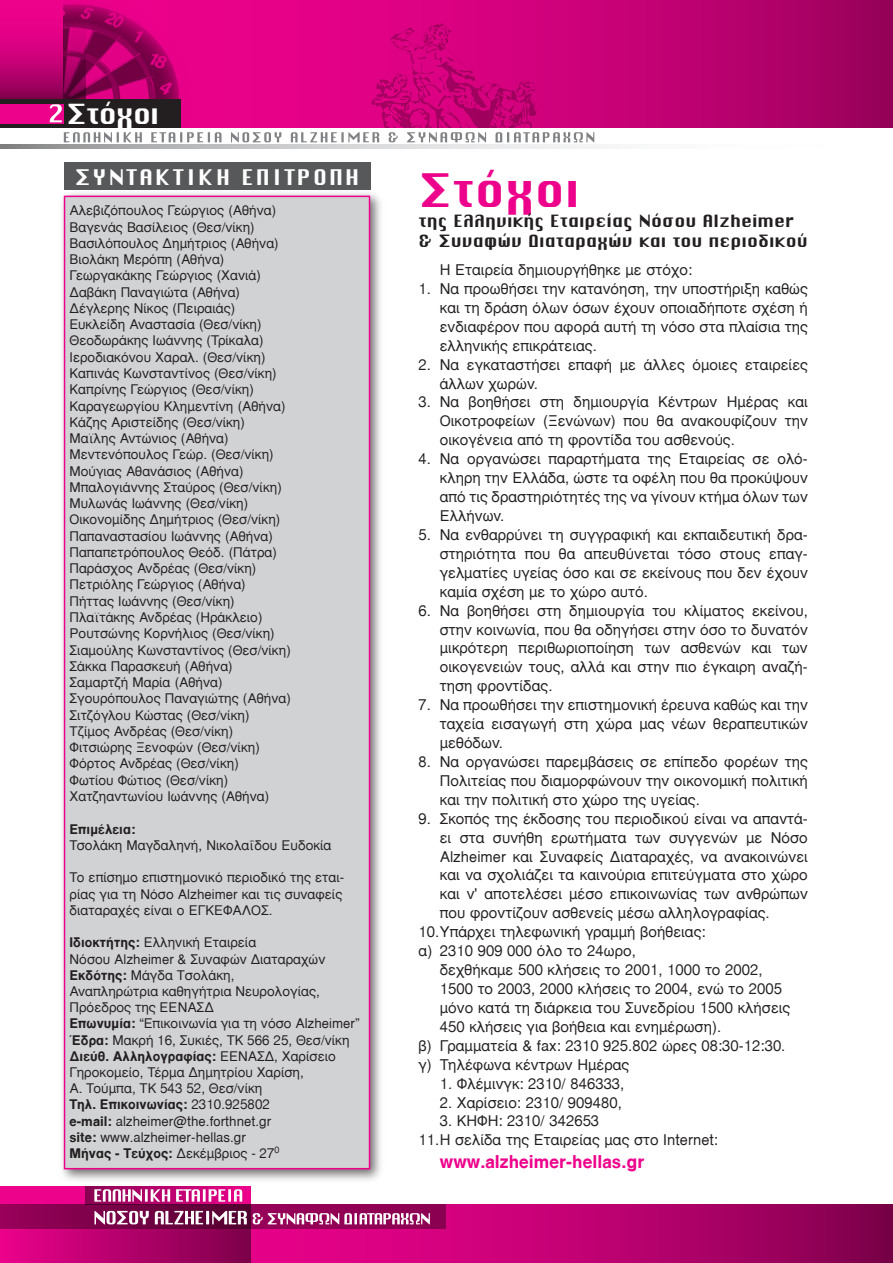
<style>
.page{position:relative;width:893px;height:1263px;background:#fff}
.page>*{position:absolute;margin:0;border:0;box-sizing:border-box;transform-origin:0 0}
.t1{font:45px "Delphi";color:#ed028c}
.t2{font:27px "Delphi";letter-spacing:-.03em;color:#fff}
.t3{font:21px "Delphi";letter-spacing:.1em;color:#fff}
.t4{font:700 18px "Gr Helvetica";color:#ed028c}
.t5{font:16.5px/20px "Delphi";color:#231f20}
.t6{font:15px/18.9px "Gr Helvetica";color:#231f20;text-align:justify}
.t7{font:13.5px/16.2px "Gr Helvetica";color:#231f20}
.t8{font:700 13.5px "Gr Helvetica";color:#231f20}
.s1{font-weight:700}
</style>
<div class="page">
<div style="left:0;top:1186px;width:251px;height:18px;background:#ed028c"></div>
<div style="left:85px;top:1186px;width:162px;height:18px;background:linear-gradient(to right,#8b0152,#ea018b)"></div>
<svg style="left:0;top:1204px;width:892px;height:59px;background:#af0068"></svg>
<svg style="left:193px;top:0;width:699px;height:128px;background:#bb016f"></svg>
<svg style="left:0;top:0;width:64px;height:99px;background:#cc0079"></svg>
<svg style="left:0;top:144px;width:596px;height:4px;background:#c7c8c9"></svg>
<svg style="left:94px;top:1211px;width:336px;height:13px"></svg>
<svg style="left:94px;top:1189px;width:148px;height:13px;background:#db78b3"></svg>
<hr style="left:892px;top:1204px;width:1px;height:59px;background:#ed028c">
<hr style="left:892px;top:0;width:1px;height:128px;background:#930156">
<img style="left:64px;top:0;width:129px;height:23px">
<div style="left:0;top:99px;width:181px;height:29px;background:#231f20"></div>
<div style="left:0;top:104px;width:64px;height:19px;background:#ed028c"></div>
<svg style="left:50px;top:23px;width:544px;height:119px"></svg>
<div style="left:58px;top:190px;width:328px;height:993px;background:#231f20;opacity:.65"></div>
<div style="left:65px;top:196px;width:304px;height:973px;background:#d1d2d4"></div>
<div style="left:64px;top:196px;width:306px;height:973px;border:2px solid #ed028c"></div>
<div style="left:64px;top:162px;width:306px;height:27px;background:#57585a"></div>
<h2 class="t2" style="left:67px;top:97px;width:94px">Στόχοι</h2>
<h3 class="t3" style="left:75px;top:164px;width:286px">ΣΥΝΤΑΚΤΙΚΗ ΕΠΙΤΡΟΠΗ</h3>
<p class="t7" style="left:70px;top:203px;width:223px">Αλεβιζόπουλος Γεώργιος (Αθήνα)<br>Βαγενάς Βασίλειος (Θεσ/νίκη)<br>Βασιλόπουλος Δημήτριος (Αθήνα)<br>Βιολάκη Μερόπη (Αθήνα)<br>Γεωργακάκης Γεώργιος (Χανιά)<br>Δαβάκη Παναγιώτα (Αθήνα)<br>Δέγλερης Νίκος (Πειραιάς)<br>Ευκλείδη Αναστασία (Θεσ/νίκη)<br>Θεοδωράκης Ιωάννης (Τρίκαλα)<br>Ιεροδιακόνου Χαραλ. (Θεσ/νίκη)<br>Καπινάς Κωνσταντίνος (Θεσ/νίκη)<br>Καπρίνης Γεώργιος (Θεσ/νίκη)<br>Καραγεωργίου Κλημεντίνη (Αθήνα)<br>Κάζης Αριστείδης (Θεσ/νίκη)<br>Μαϊλης Αντώνιος (Αθήνα)<br>Μεντενόπουλος Γεώρ. (Θεσ/νίκη)<br>Μούγιας Αθανάσιος (Αθήνα)<br>Μπαλογιάννης Σταύρος (Θεσ/νίκη)<br>Μυλωνάς Ιωάννης (Θεσ/νίκη)<br>Οικονομίδης Δημήτριος (Θεσ/νίκη)<br>Παπαναστασίου Ιωάννης (Αθήνα)<br>Παπαπετρόπουλος Θεόδ. (Πάτρα)<br>Παράσχος Ανδρέας (Θεσ/νίκη)<br>Πετριόλης Γεώργιος (Αθήνα)<br>Πήττας Ιωάννης (Θεσ/νίκη)<br>Πλαϊτάκης Ανδρέας (Ηράκλειο)<br>Ρουτσώνης Κορνήλιος (Θεσ/νίκη)<br>Σιαμούλης Κωνσταντίνος (Θεσ/νίκη)<br>Σάκκα Παρασκευή (Αθήνα)<br>Σαμαρτζή Μαρία (Αθήνα)<br>Σγουρόπουλος Παναγιώτης (Αθήνα)<br>Σιτζόγλου Κώστας (Θεσ/νίκη)<br>Τζίμος Ανδρέας (Θεσ/νίκη)<br>Φιτσιώρης Ξενοφών (Θεσ/νίκη)<br>Φόρτος Ανδρέας (Θεσ/νίκη)<br>Φωτίου Φώτιος (Θεσ/νίκη)<br>Χατζηαντωνίου Ιωάννης (Αθήνα)</p>
<p class="t8" style="left:70px;top:822px;width:67px">Επιμέλεια:</p>
<p class="t7" style="left:70px;top:837px;width:264px">Τσολάκη Μαγδαληνή, Νικολαΐδου Ευδοκία</p>
<p class="t7" style="left:70px;top:870px;width:276px">Το επίσημο επιστημονικό περιοδικό της εται&shy;ρίας για τη Nόσο Alzheimer και τις συναφείς διαταραχές είναι ο ΕΓΚΕΦΑΛΟΣ.</p>
<p class="t7" style="left:70px;top:935px;width:292px"><span class="s1">Ιδιοκτήτης:</span> Ελληνική Εταιρεία<br>Νόσου Alzheimer &amp; Συναφών Διαταραχών <span class="s1">Εκδότης:</span> Μάγδα Τσολάκη,<br>Αναπληρώτρια καθηγήτρια Νευρολογίας, Πρόεδρος της ΕΕΝΑΣΔ<br><span class="s1">Επωνυμία:</span> “Επικοινωνία για τη νόσο Alzheimer” <span class="s1">Έδρα:</span> Μακρή 16, Συκιές, ΤΚ 566 25, Θεσ/νίκη <span class="s1">Διεύθ. Αλληλογραφίας:</span> ΕΕΝΑΣΔ, Χαρίσειο Γηροκομείο, Τέρμα Δημητρίου Χαρίση,<br>Α. Τούμπα, ΤΚ 543 52, Θεσ/νίκη<br><span class="s1">Τηλ. Επικοινωνίας:</span> 2310.925802<br><span class="s1">e-mail:</span> alzheimer@the.forthnet.gr<br><span class="s1">site:</span> www.alzheimer-hellas.gr<br><span class="s1">Μήνας - Τεύχος:</span> Δεκέμβριος - 27<sup>0</sup></p>
<h1 class="t1" style="left:418px;top:162px;width:163px">Στόχοι</h1>
<p class="t5" style="left:418px;top:211px;width:391px">της Ελληνικής Εταιρείας Νόσου Alzheimer &amp; Συναφών ∆ιαταραχών και του περιοδικού</p>
<p class="t6" style="left:440px;top:261px;width:254px">Η Εταιρεία δημιουργήθηκε με στόχο:</p>
<p class="t6" style="left:440px;top:280px;width:370px;text-indent:-21px">1. Να προωθήσει την κατανόηση, την υποστήριξη καθώς και τη δράση όλων όσων έχουν οποιαδήποτε σχέση ή ενδιαφέρον που αφορά αυτή τη νόσο στα πλαίσια της ελληνικής επικράτειας.</p>
<p class="t6" style="left:440px;top:355px;width:370px;text-indent:-21px">2. Να εγκαταστήσει επαφή με άλλες όμοιες εταιρείες άλλων χωρών.</p>
<p class="t6" style="left:440px;top:393px;width:370px;text-indent:-21px">3. Να βοηθήσει στη δημιουργία Κέντρων Ημέρας και Οικοτροφείων (Ξενώνων) που θα ανακουφίζουν την οικογένεια από τη φροντίδα του ασθενούς.</p>
<p class="t6" style="left:440px;top:450px;width:370px;text-indent:-21px">4. Να οργανώσει παραρτήματα της Εταιρείας σε ολό&shy;κληρη την Ελλάδα, ώστε τα οφέλη που θα προκύψουν από τις δραστηριότητές της να γίνουν κτήμα όλων των Ελλήνων.</p>
<p class="t6" style="left:440px;top:526px;width:370px;text-indent:-21px">5. Να ενθαρρύνει τη συγγραφική και εκπαιδευτική δρα&shy;στηριότητα που θα απευθύνεται τόσο στους επαγ&shy;γελματίες υγείας όσο και σε εκείνους που δεν έχουν καμία σχέση με το χώρο αυτό.</p>
<p class="t6" style="left:440px;top:601px;width:370px;text-indent:-21px">6. Να βοηθήσει στη δημιουργία του κλίματος εκείνου, στην κοινωνία, που θα οδηγήσει στην όσο το δυνατόν μικρότερη περιθωριοποίηση των ασθενών και των οικογενειών τους, αλλά και στην πιο έγκαιρη αναζή&shy;τηση φροντίδας.</p>
<p class="t6" style="left:440px;top:696px;width:370px;text-indent:-21px">7. Να προωθήσει την επιστημονική έρευνα καθώς και την ταχεία εισαγωγή στη χώρα μας νέων θεραπευτικών μεθόδων.</p>
<p class="t6" style="left:440px;top:753px;width:370px;text-indent:-21px">8. Να οργανώσει παρεμβάσεις σε επίπεδο φορέων της Πολιτείας που διαμορφώνουν την οικονομική πολιτική και την πολιτική στο χώρο της υγείας.</p>
<p class="t6" style="left:440px;top:809px;width:370px;text-indent:-21px">9. Σκοπός της έκδοσης του περιοδικού είναι να απαντά&shy;ει στα συνήθη ερωτήματα των συγγενών με Νόσο Alzheimer και Συναφείς Διαταραχές, να ανακοινώνει και να σχολιάζει τα καινούρια επιτεύγματα στο χώρο και ν' αποτελέσει μέσο επικοινωνίας των ανθρώπων που φροντίζουν ασθενείς μέσω αλληλογραφίας.</p>
<p class="t6" style="left:418px;top:923px;width:289px">10. Υπάρχει τηλεφωνική γραμμή βοήθειας: α) 2310 909 000 όλο το 24ωρο,</p>
<p class="t6" style="left:440px;top:961px;width:324px">δεχθήκαμε 500 κλήσεις το 2001, 1000 το 2002,</p>
<p class="t6" style="left:440px;top:980px;width:344px">1500 το 2003, 2000 κλήσεις το 2004, ενώ το 2005</p>
<p class="t6" style="left:440px;top:999px;width:352px">μόνο κατά τη διάρκεια του Συνεδρίου 1500 κλήσεις</p>
<p class="t6" style="left:440px;top:1017px;width:283px">450 κλήσεις για βοήθεια και ενημέρωση).</p>
<p class="t6" style="left:418px;top:1036px;width:368px">β) Γραμματεία &amp; fax: 2310 925.802 ώρες 08:30-12:30.</p>
<p class="t6" style="left:418px;top:1055px;width:212px">γ) Τηλέφωνα κέντρων Ημέρας</p>
<p class="t6" style="left:440px;top:1074px;width:186px">1. Φλέμινγκ: 2310/ 846333,</p>
<p class="t6" style="left:440px;top:1093px;width:184px">2. Χαρίσειο: 2310/ 909480,</p>
<p class="t6" style="left:440px;top:1112px;width:161px">3. ΚΗΦΗ: 2310/ 342653</p>
<p class="t6" style="left:418px;top:1131px;width:301px">11. Η σελίδα της Εταιρείας μας στο Internet:</p>
<p class="t4" style="left:440px;top:1152px;width:206px">www.alzheimer-hellas.gr</p>
</div>
